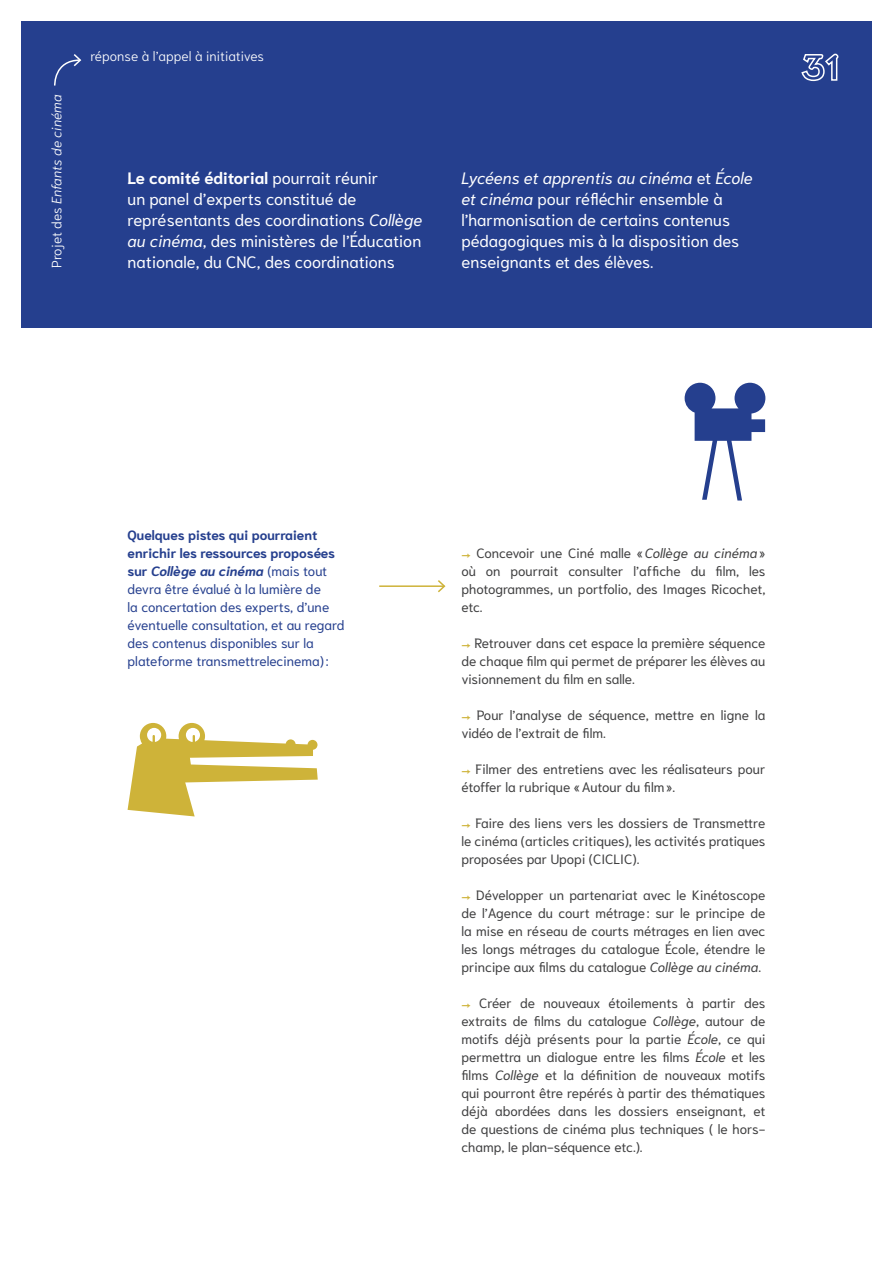
<style>
.page{position:relative;width:893px;height:1263px;background:#fff}
.page>*{position:absolute;margin:0;border:0;box-sizing:border-box;transform-origin:0 0}
.t1{font:16.5px/21px "Niramit";color:#fff}
.t2{font:13.5px/18px "Niramit";color:#3e3e3f;text-align:justify}
.t3{font:13.5px/18px "Niramit";color:#253f8e}
.t4{font:300 13.5px "Niramit";color:#fff}
.t5{font:italic 300 13.5px "Niramit";color:#fff}
.s1{font-style:normal}
.s2{font-weight:700}
.s3{font-style:italic}
.s4{font-weight:700;font-style:italic}
.s5{font-weight:500;color:#ceb339}
</style>
<div class="page">
<div style="left:21px;top:21px;width:851px;height:307px;background:#253f8e"></div>
<svg style="left:54px;top:54px;width:28px;height:32px"></svg>
<svg style="left:801px;top:53px;width:38px;height:29px"></svg>
<svg style="left:685px;top:383px;width:80px;height:117px"></svg>
<svg style="left:128px;top:723px;width:190px;height:93px"></svg>
<hr style="left:379px;top:585px;width:65px;height:2px;background:#ceb339">
<svg style="left:436px;top:580px;width:10px;height:13px"></svg>
<p class="t5" style="left:45px;top:268px;width:175px;rotate:-90deg"><span class="s1">Projet des</span> Enfants de cinéma</p>
<p class="t4" style="left:90px;top:45px;width:175px">réponse à l’appel à initiatives</p>
<p class="t1" style="left:128px;top:168px;width:296px"><span class="s2">Le comité éditorial</span> pourrait réunir<br>un panel d’experts constitué de représentants des coordinations <span class="s3">Collège au cinéma</span>, des ministères de l’Éducation nationale, du CNC, des coordinations</p>
<p class="t1" style="left:461px;top:168px;width:293px"><span class="s3">Lycéens et apprentis au cinéma</span> et <span class="s3">École et cinéma</span> pour réfléchir ensemble à l’harmonisation de certains contenus pédagogiques mis à la disposition des enseignants et des élèves.</p>
<p class="t3" style="left:128px;top:526px;width:218px"><span class="s2">Quelques pistes qui pourraient enrichir les ressources proposées sur</span> <span class="s4">Collège au cinéma</span> (mais tout devra être évalué à la lumière de<br>la concertation des experts, d’une éventuelle consultation, et au regard des contenus disponibles sur la plateforme transmettrelecinema):</p>
<p class="t2" style="left:461px;top:544px;width:306px"><span class="s5">→</span> Concevoir une Ciné malle «<span class="s3">Collège au cinéma</span>» où on pourrait consulter l’affiche du film, les photogrammes, un portfolio, des Images Ricochet, etc.</p>
<p class="t2" style="left:461px;top:634px;width:306px"><span class="s5">→</span> Retrouver dans cet espace la première séquence de chaque film qui permet de préparer les élèves au visionnement du film en salle.</p>
<p class="t2" style="left:461px;top:706px;width:306px"><span class="s5">→</span> Pour l’analyse de séquence, mettre en ligne la vidéo de l’extrait de film.</p>
<p class="t2" style="left:461px;top:760px;width:306px"><span class="s5">→</span> Filmer des entretiens avec les réalisateurs pour étoffer la rubrique «Autour du film».</p>
<p class="t2" style="left:461px;top:814px;width:305px"><span class="s5">→</span> Faire des liens vers les dossiers de Transmettre le cinéma (articles critiques), les activités pratiques proposées par Upopi (CICLIC).</p>
<p class="t2" style="left:461px;top:886px;width:306px"><span class="s5">→</span> Développer un partenariat avec le Kinétoscope de l’Agence du court métrage: sur le principe de la mise en réseau de courts métrages en lien avec les longs métrages du catalogue École, étendre le principe aux films du catalogue <span class="s3">Collège au cinéma</span>.</p>
<p class="t2" style="left:461px;top:994px;width:306px"><span class="s5">→</span> Créer de nouveaux étoilements à partir des extraits de films du catalogue <span class="s3">Collège</span>, autour de motifs déjà présents pour la partie <span class="s3">École</span>, ce qui permettra un dialogue entre les films <span class="s3">École</span> et les films <span class="s3">Collège</span> et la définition de nouveaux motifs qui pourront être repérés à partir des thématiques déjà abordées dans les dossiers enseignant, et de questions de cinéma plus techniques ( le hors&shy;champ, le plan-séquence etc.).</p>
</div>
